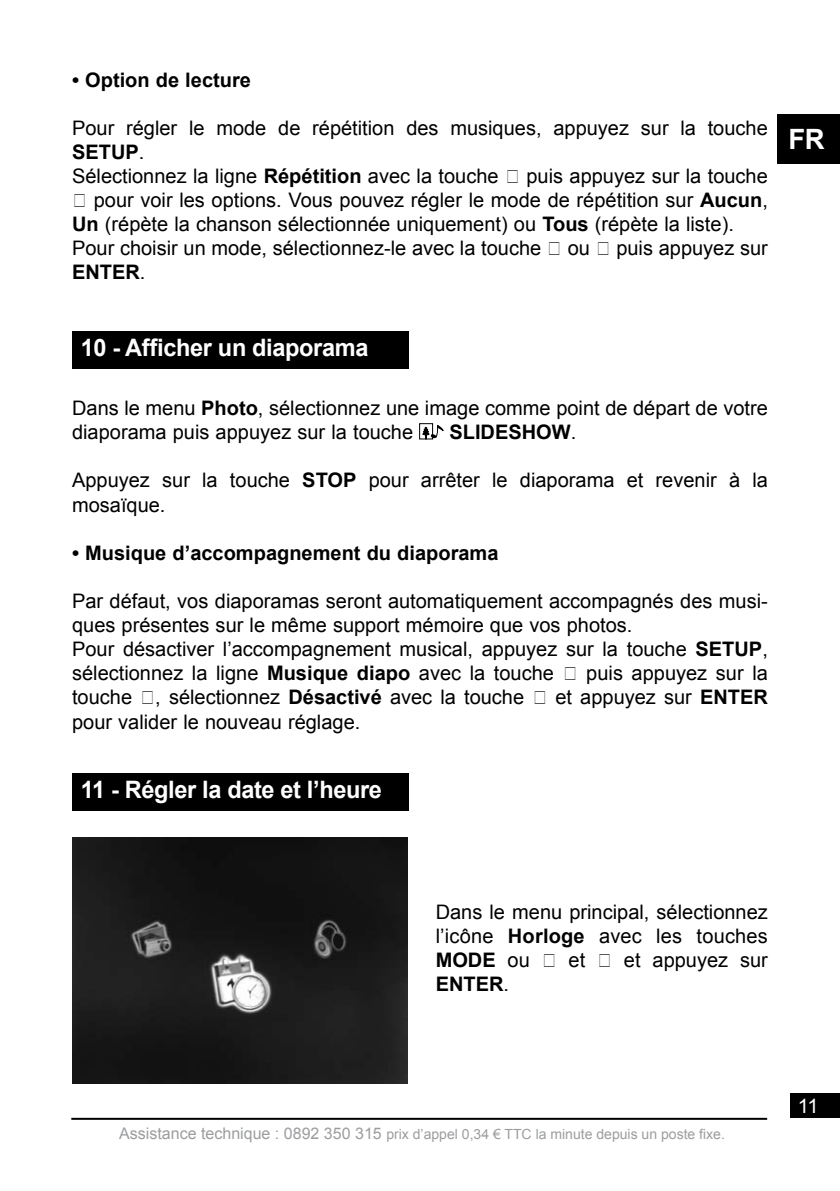
<style>
.page{position:relative;width:840px;height:1191px;background:#fff}
.page>*{position:absolute;margin:0;border:0;box-sizing:border-box;transform-origin:0 0}
.t1{font:700 28px "Arial";color:#fff}
.t2{font:700 24px "Arial";letter-spacing:-.015em;color:#fff}
.t3{font:20px/24.2px "Arial";color:#000}
.t4{font:700 20px "Arial";color:#000}
.t5{font:20px "Arial";color:#fff}
.t6{font:14px "Arial";color:#9c9d9f}
.s1{font-weight:700}
.s2{font-weight:400}
.s3{font-size:16px}
</style>
<div class="page">
<hr style="left:71px;top:1117px;width:695px;height:2px;background:#000">
<div style="left:789px;top:1093px;width:50px;height:25px;background:#000"></div>
<div style="left:776px;top:115px;width:63px;height:49px;background:#000"></div>
<div style="left:72px;top:331px;width:336px;height:38px;background:#000"></div>
<div style="left:72px;top:773px;width:336px;height:38px;background:#000"></div>
<div style="left:419px;top:423px;width:13px;height:16px;border:1px solid #000"></div>
<svg style="left:422px;top:425px;width:22px;height:14px"></svg>
<img style="left:72px;top:838px;width:335px;height:245px">
<p class="t4" style="left:72px;top:68px;width:180px">• Option de lecture</p>
<p class="t3" style="left:72px;top:116px;width:697px">Pour régler le mode de répétition des musiques, appuyez sur la touche <span class="s1">SETUP</span>.<br>Sélectionnez la ligne <span class="s1">Répétition</span> avec la touche ▼ puis appuyez sur la touche ► pour voir les options. Vous pouvez régler le mode de répétition sur <span class="s1">Aucun</span>, <span class="s1">Un</span> (répète la chanson sélectionnée uniquement) ou <span class="s1">Tous</span> (répète la liste).<br>Pour choisir un mode, sélectionnez-le avec la touche ▲ ou ▼ puis appuyez sur <span class="s1">ENTER</span>.</p>
<h1 class="t1" style="left:788px;top:124px;width:38px">FR</h1>
<p class="t2" style="left:81px;top:334px;width:289px">10 - Afficher un diaporama</p>
<p class="t3" style="left:72px;top:396px;width:697px">Dans le menu <span class="s1">Photo</span>, sélectionnez une image comme point de départ de votre diaporama puis appuyez sur la touche</p>
<p class="t4" style="left:449px;top:421px;width:128px">SLIDESHOW<span class="s2">.</span></p>
<p class="t3" style="left:72px;top:468px;width:697px">Appuyez sur la touche <span class="s1">STOP</span> pour arrêter le diaporama et revenir à la mosaïque.</p>
<p class="t4" style="left:72px;top:541px;width:427px">• Musique d’accompagnement du diaporama</p>
<p class="t3" style="left:72px;top:589px;width:697px">Par défaut, vos diaporamas seront automatiquement accompagnés des musi&shy;ques présentes sur le même support mémoire que vos photos.<br>Pour désactiver l’accompagnement musical, appuyez sur la touche <span class="s1">SETUP</span>, sélectionnez la ligne <span class="s1">Musique diapo</span> avec la touche ▼ puis appuyez sur la touche ► , sélectionnez <span class="s1">Désactivé</span> avec la touche ▲ et appuyez sur <span class="s1">ENTER </span>pour valider le nouveau réglage.</p>
<p class="t2" style="left:81px;top:776px;width:302px">11 - Régler la date et l’heure</p>
<p class="t3" style="left:435px;top:900px;width:333px;text-align:justify">Dans le menu principal, sélectionnez l’icône <span class="s1">Horloge</span> avec les touches <span class="s1">MODE</span> ou ◄ et ► et appuyez sur <span class="s1">ENTER</span>.</p>
<p class="t6" style="left:119px;top:1126px;width:607px"><span class="s3">Assistance technique : 0892 350 315</span> prix d’appel 0,34 € TTC la minute depuis un poste fixe.</p>
<p class="t5" style="left:797px;top:1094px;width:22px">11</p>
</div>
